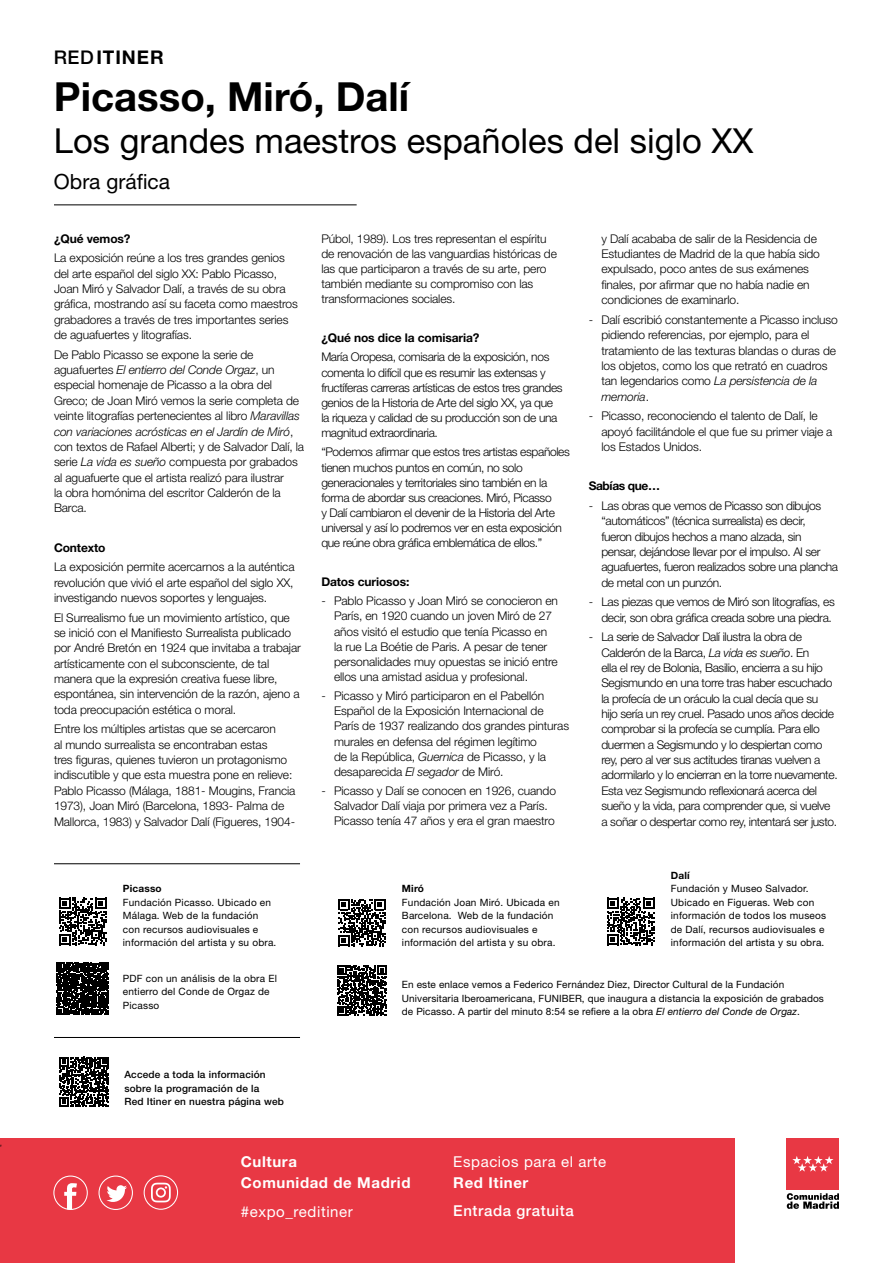
<style>
.page{position:relative;width:893px;height:1263px;background:#fff}
.page>*{position:absolute;margin:0;border:0;box-sizing:border-box;transform-origin:0 0}
.t1{font:700 40.2px "Helvetica Neue LT Std";color:#000}
.t2{font:34.5px "Helvetica Neue LT Std";color:#000}
.t3{font:21px "Helvetica Neue LT Std";color:#000}
.t4{font:700 18.9px "Helvetica Neue LT Std";letter-spacing:.05em;color:#000}
.t5{font:700 15px/20.1px "Helvetica Neue LT Std";letter-spacing:.04em;color:#fff}
.t6{font:15px "Helvetica Neue LT Std";letter-spacing:.04em;color:#fff}
.t7{font:500 15px "Helvetica Neue LT Std";letter-spacing:.04em;color:#fff}
.t8{font:300 12px/15.3px "Helvetica Neue LT Std";letter-spacing:-.01em;color:#000}
.t9{font:300 12px/15.3px "Helvetica Neue LT Std";letter-spacing:-.03em;color:#000}
.t10{font:700 12px "Helvetica Neue LT Std";letter-spacing:-.01em;color:#000}
.t11{font:700 12px "Helvetica Neue LT Std";letter-spacing:-.03em;color:#000}
.t12{font:10.05px/13.5px "Helvetica Neue LT Std";letter-spacing:.02em;color:#000}
.t13{font:500 10.05px/13.5px "Helvetica Neue LT Std";letter-spacing:.02em;color:#000}
.t14{font:700 10.05px "Helvetica Neue LT Std";letter-spacing:.02em;color:#000}
.t15{font:4.2px "Minion Pro";color:#000}
.s1{font-weight:500}
.s2{font-style:italic}
</style>
<div class="page">
<div style="left:0;top:1138px;width:735px;height:125px;background:#e83844"></div>
<div style="left:787px;top:1138px;width:52px;height:52px;background:#e83844"></div>
<svg style="left:792px;top:1156px;width:41px;height:16px"></svg>
<svg style="left:787px;top:1193px;width:52px;height:16px"></svg>
<div style="left:99px;top:1175px;width:34px;height:35px;border:1px solid #fff;border-radius:50%"></div>
<svg style="left:106px;top:1185px;width:21px;height:17px"></svg>
<div style="left:53px;top:1175px;width:35px;height:35px;border:1px solid #fff;border-radius:50%"></div>
<svg style="left:64px;top:1183px;width:13px;height:26px"></svg>
<div style="left:144px;top:1175px;width:34px;height:35px;border:1px solid #fff;border-radius:50%"></div>
<svg style="left:151px;top:1183px;width:20px;height:19px"></svg>
<svg style="left:337px;top:966px;width:50px;height:49px"></svg>
<svg style="left:59px;top:1057px;width:50px;height:49px"></svg>
<hr style="left:54px;top:204px;width:303px;height:1px;background:#000">
<hr style="left:54px;top:863px;width:246px;height:1px;background:#000">
<hr style="left:54px;top:1037px;width:246px;height:1px;background:#000">
<svg style="left:59px;top:898px;width:47px;height:47px"></svg>
<svg style="left:57px;top:962px;width:52px;height:52px;background:#1b1b1b"></svg>
<svg style="left:338px;top:899px;width:47px;height:47px"></svg>
<svg style="left:607px;top:898px;width:47px;height:47px"></svg>
<p class="t15" style="left:0;top:1142px;width:4px">#</p>
<h3 class="t4" style="left:54px;top:45px;width:111px"><span class="s1">RED</span> ITINER</h3>
<h1 class="t1" style="left:54px;top:72px;width:357px">Picasso, Miró, Dalí</h1>
<h2 class="t2" style="left:54px;top:120px;width:701px">Los grandes maestros españoles del siglo XX</h2>
<h3 class="t3" style="left:54px;top:169px;width:118px">Obra gráfica</h3>
<p class="t10" style="left:54px;top:231px;width:78px">¿Qué vemos?</p>
<p class="t8" style="left:54px;top:250px;width:245px">La exposición reúne a los tres grandes genios del arte español del siglo XX: Pablo Picasso, Joan Miró y Salvador Dalí, a través de su obra gráfica, mostrando así su faceta como maestros grabadores a través de tres importantes series de aguafuertes y litografías.</p>
<p class="t8" style="left:54px;top:347px;width:252px">De Pablo Picasso se expone la serie de aguafuertes <span class="s2">El entierro del Conde Orgaz</span>, un especial homenaje de Picasso a la obra del Greco; de Joan Miró vemos la serie completa de veinte litografías pertenecientes al libro <span class="s2">Maravillas con variaciones acrósticas en el Jardín de Miró</span>, con textos de Rafael Alberti; y de Salvador Dalí, la serie <span class="s2">La vida es sueño</span> compuesta por grabados al aguafuerte que el artista realizó para ilustrar<br>la obra homónima del escritor Calderón de la Barca.</p>
<p class="t10" style="left:54px;top:540px;width:53px">Contexto</p>
<p class="t8" style="left:54px;top:559px;width:242px;text-align:justify">La exposición permite acercarnos a la auténtica revolución que vivió el arte español del siglo XX, investigando nuevos soportes y lenguajes.</p>
<p class="t8" style="left:54px;top:609px;width:248px">El Surrealismo fue un movimiento artístico, que se inició con el Manifiesto Surrealista publicado por André Bretón en 1924 que invitaba a trabajar artísticamente con el subconsciente, de tal manera que la expresión creativa fuese libre, espontánea, sin intervención de la razón, ajeno a toda preocupación estética o moral.</p>
<p class="t8" style="left:54px;top:721px;width:243px">Entre los múltiples artistas que se acercaron<br>al mundo surrealista se encontraban estas<br>tres figuras, quienes tuvieron un protagonismo indiscutible y que esta muestra pone en relieve:<br>Pablo Picasso (Málaga, 1881- Mougins, Francia 1973), Joan Miró (Barcelona, 1893- Palma de Mallorca, 1983) y Salvador Dalí (Figueres, 1904-</p>
<p class="t8" style="left:321px;top:231px;width:237px">Púbol, 1989). Los tres representan el espíritu de renovación de las vanguardias históricas de las que participaron a través de su arte, pero también mediante su compromiso con las transformaciones sociales.</p>
<p class="t10" style="left:321px;top:330px;width:160px">¿Qué nos dice la comisaria?</p>
<p class="t9" style="left:321px;top:349px;width:243px">María Oropesa, comisaria de la exposición, nos comenta lo difícil que es resumir las extensas y fructíferas carreras artísticas de estos tres grandes genios de la Historia de Arte del siglo XX, ya que la riqueza y calidad de su producción son de una magnitud extraordinaria.</p>
<p class="t9" style="left:321px;top:444px;width:250px">“Podemos afirmar que estos tres artistas españoles tienen muchos puntos en común, no solo generacionales y territoriales sino también en la forma de abordar sus creaciones. Miró, Picasso<br>y Dalí cambiaron el devenir de la Historia del Arte universal y así lo podremos ver en esta exposición que reúne obra gráfica emblemática de ellos.”</p>
<p class="t10" style="left:321px;top:574px;width:90px">Datos curiosos:</p>
<p class="t8" style="left:334px;top:593px;width:225px;text-indent:-13px">- Pablo Picasso y Joan Miró se conocieron en París, en 1920 cuando un joven Miró de 27 años visitó el estudio que tenía Picasso en la rue La Boétie de Paris. A pesar de tener personalidades muy opuestas se inició entre ellos una amistad asidua y profesional.</p>
<p class="t8" style="left:334px;top:688px;width:237px;text-indent:-13px">- Picasso y Miró participaron en el Pabellón Español de la Exposición Internacional de París de 1937 realizando dos grandes pinturas murales en defensa del régimen legítimo<br>de la República, <span class="s2">Guernica</span> de Picasso, y la desaparecida <span class="s2">El segador</span> de Miró.</p>
<p class="t8" style="left:334px;top:783px;width:223px;text-indent:-13px">- Picasso y Dalí se conocen en 1926, cuando<br>Salvador Dalí viaja por primera vez a París.<br>Picasso tenía 47 años y era el gran maestro</p>
<p class="t8" style="left:601px;top:231px;width:220px">y Dalí acababa de salir de la Residencia de Estudiantes de Madrid de la que había sido expulsado, poco antes de sus exámenes finales, por afirmar que no había nadie en condiciones de examinarlo.</p>
<p class="t8" style="left:601px;top:312px;width:238px;text-indent:-13px">- Dalí escribió constantemente a Picasso incluso pidiendo referencias, por ejemplo, para el tratamiento de las texturas blandas o duras de los objetos, como los que retrató en cuadros tan legendarios como <span class="s2">La persistencia de la memoria</span>.</p>
<p class="t8" style="left:601px;top:408px;width:233px;text-indent:-13px">- Picasso, reconociendo el talento de Dalí, le apoyó facilitándole el que fue su primer viaje a los Estados Unidos.</p>
<p class="t11" style="left:589px;top:478px;width:73px">Sabías que…</p>
<p class="t9" style="left:601px;top:498px;width:238px;text-indent:-13px">- Las obras que vemos de Picasso son dibujos “automáticos” (técnica surrealista) es decir, fueron dibujos hechos a mano alzada, sin pensar, dejándose llevar por el impulso. Al ser aguafuertes, fueron realizados sobre una plancha de metal con un punzón.</p>
<p class="t9" style="left:589px;top:594px;width:248px;text-align:right">- Las piezas que vemos de Miró son litografías, es decir, son obra gráfica creada sobre una piedra.</p>
<p class="t9" style="left:601px;top:629px;width:238px;text-indent:-13px">- La serie de Salvador Dalí ilustra la obra de Calderón de la Barca, <span class="s2">La vida es sueño</span>. En<br>ella el rey de Bolonia, Basilio, encierra a su hijo Segismundo en una torre tras haber escuchado la profecía de un oráculo la cual decía que su hijo sería un rey cruel. Pasado unos años decide comprobar si la profecía se cumplía. Para ello duermen a Segismundo y lo despiertan como rey, pero al ver sus actitudes tiranas vuelven a adormilarlo y lo encierran en la torre nuevamente.<br>Esta vez Segismundo reflexionará acerca del sueño y la vida, para comprender que, si vuelve a soñar o despertar como rey, intentará ser justo.</p>
<p class="t14" style="left:123px;top:882px;width:40px">Picasso</p>
<p class="t12" style="left:123px;top:895px;width:155px">Fundación Picasso. Ubicado en<br>Málaga. Web de la fundación con recursos audiovisuales e información del artista y su obra.</p>
<p class="t12" style="left:123px;top:971px;width:156px">PDF con un análisis de la obra El entierro del Conde de Orgaz de<br>Picasso</p>
<p class="t14" style="left:402px;top:882px;width:24px">Miró</p>
<p class="t12" style="left:402px;top:895px;width:159px">Fundación Joan Miró. Ubicada en<br>Barcelona. Web de la fundación con recursos audiovisuales e información del artista y su obra.</p>
<p class="t14" style="left:671px;top:869px;width:20px">Dalí</p>
<p class="t12" style="left:671px;top:882px;width:157px">Fundación y Museo Salvador.<br>Ubicado en Figueras. Web con información de todos los museos de Dalí, recursos audiovisuales e información del artista y su obra.</p>
<p class="t12" style="left:402px;top:978px;width:423px">En este enlace vemos a Federico Fernández Diez, Director Cultural de la Fundación<br>Universitaria Iberoamericana, FUNIBER, que inaugura a distancia la exposición de grabados de Picasso. A partir del minuto 8:54 se refiere a la obra <span class="s2">El entierro del Conde de Orgaz</span>.</p>
<p class="t13" style="left:124px;top:1068px;width:161px">Accede a toda la información sobre la programación de la<br>Red Itiner en nuestra página web</p>
<p class="t5" style="left:241px;top:1152px;width:171px">Cultura<br>Comunidad de Madrid</p>
<p class="t6" style="left:241px;top:1202px;width:114px">#expo_reditiner</p>
<p class="t6" style="left:453px;top:1153px;width:154px">Espacios para el arte</p>
<p class="t5" style="left:453px;top:1172px;width:77px">Red Itiner</p>
<p class="t7" style="left:453px;top:1202px;width:122px">Entrada gratuita</p>
</div>
